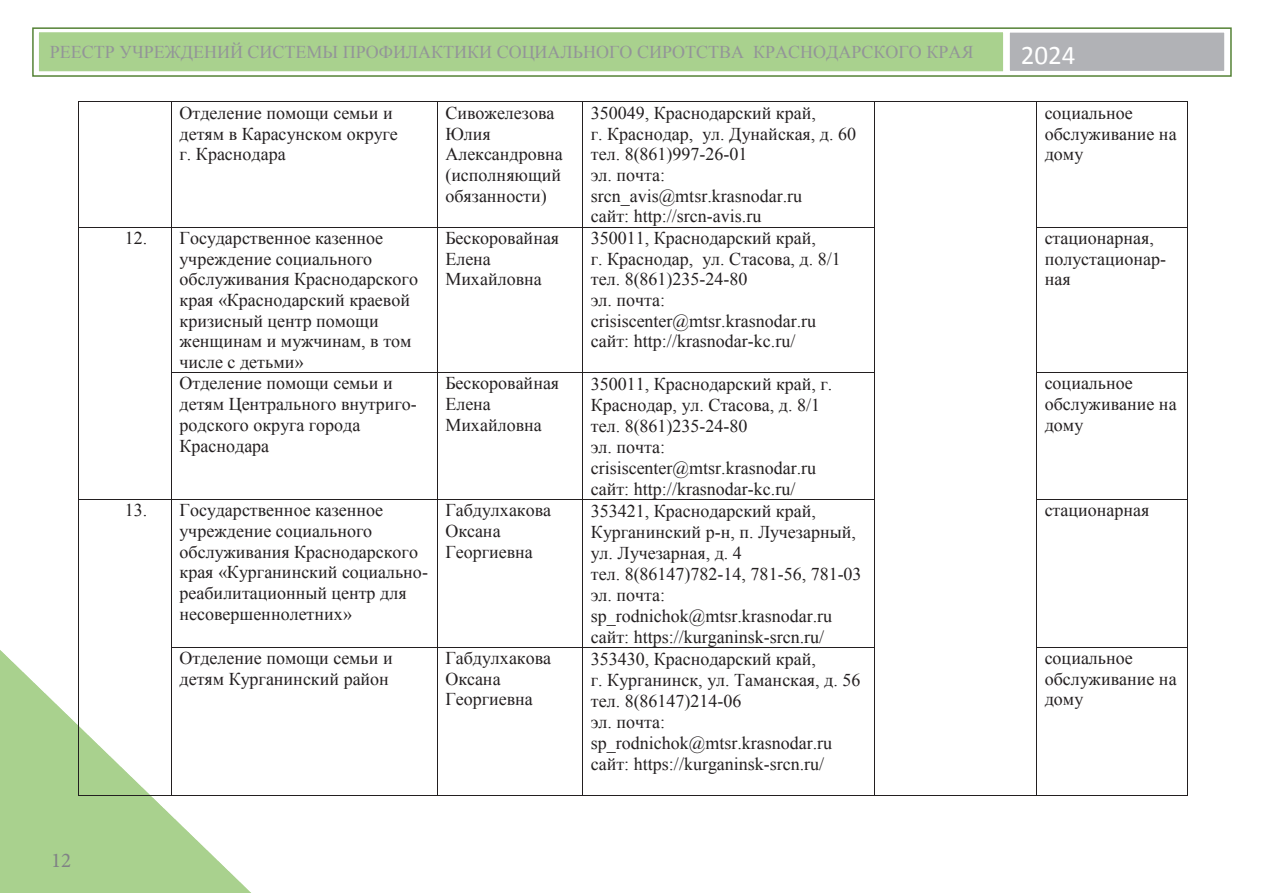
<style>
.page{position:relative;width:1263px;height:893px;background:#fff}
.page>*{position:absolute;margin:0;border:0;box-sizing:border-box;transform-origin:0 0}
.t1{font:27px "Calibri";color:#fff}
.t2{font:21px "Minion Pro";color:#808285}
.t3{font:18px/20.7px "Times New Roman";color:#231f20}
.t4{font:18px "Times New Roman";color:#939598}
</style>
<div class="page">
<img style="left:0;top:650px;width:251px;height:243px">
<div style="left:38px;top:31px;width:966px;height:41px;background:#a9d18e"></div>
<div style="left:37px;top:30px;width:968px;height:44px;border:2px solid #fff"></div>
<div style="left:1008px;top:31px;width:218px;height:41px;background:#b1b2b6"></div>
<div style="left:1007px;top:30px;width:220px;height:44px;border:3px solid #fff"></div>
<img style="left:1010px;top:38px;width:214px;height:28px">
<div style="left:32px;top:27px;width:1200px;height:50px;border:2px solid #548235"></div>
<hr style="left:79px;top:102px;width:92px;height:1px;background:#231f20">
<hr style="left:172px;top:102px;width:265px;height:1px;background:#231f20">
<hr style="left:437px;top:102px;width:145px;height:1px;background:#231f20">
<hr style="left:583px;top:102px;width:291px;height:1px;background:#231f20">
<hr style="left:874px;top:102px;width:162px;height:1px;background:#231f20">
<hr style="left:1037px;top:102px;width:150px;height:1px;background:#231f20">
<hr style="left:78px;top:102px;width:1px;height:125px;background:#231f20">
<hr style="left:171px;top:102px;width:1px;height:125px;background:#231f20">
<hr style="left:437px;top:102px;width:1px;height:125px;background:#231f20">
<hr style="left:582px;top:102px;width:1px;height:125px;background:#231f20">
<hr style="left:874px;top:102px;width:1px;height:125px;background:#231f20">
<hr style="left:1036px;top:102px;width:1px;height:125px;background:#231f20">
<hr style="left:1187px;top:102px;width:1px;height:125px;background:#231f20">
<hr style="left:79px;top:227px;width:92px;height:1px;background:#231f20">
<hr style="left:172px;top:227px;width:265px;height:1px;background:#231f20">
<hr style="left:437px;top:227px;width:145px;height:1px;background:#231f20">
<hr style="left:583px;top:227px;width:291px;height:1px;background:#231f20">
<hr style="left:1037px;top:227px;width:150px;height:1px;background:#231f20">
<hr style="left:78px;top:227px;width:1px;height:145px;background:#231f20">
<hr style="left:171px;top:227px;width:1px;height:145px;background:#231f20">
<hr style="left:437px;top:227px;width:1px;height:145px;background:#231f20">
<hr style="left:582px;top:227px;width:1px;height:145px;background:#231f20">
<hr style="left:874px;top:227px;width:1px;height:145px;background:#231f20">
<hr style="left:1036px;top:227px;width:1px;height:145px;background:#231f20">
<hr style="left:1187px;top:227px;width:1px;height:145px;background:#231f20">
<hr style="left:172px;top:372px;width:265px;height:1px;background:#231f20">
<hr style="left:437px;top:372px;width:145px;height:1px;background:#231f20">
<hr style="left:583px;top:372px;width:291px;height:1px;background:#231f20">
<hr style="left:1037px;top:372px;width:150px;height:1px;background:#231f20">
<hr style="left:78px;top:373px;width:1px;height:126px;background:#231f20">
<hr style="left:171px;top:373px;width:1px;height:126px;background:#231f20">
<hr style="left:437px;top:373px;width:1px;height:126px;background:#231f20">
<hr style="left:582px;top:373px;width:1px;height:126px;background:#231f20">
<hr style="left:874px;top:373px;width:1px;height:126px;background:#231f20">
<hr style="left:1036px;top:373px;width:1px;height:126px;background:#231f20">
<hr style="left:1187px;top:373px;width:1px;height:126px;background:#231f20">
<hr style="left:79px;top:499px;width:92px;height:1px;background:#231f20">
<hr style="left:172px;top:499px;width:265px;height:1px;background:#231f20">
<hr style="left:437px;top:499px;width:145px;height:1px;background:#231f20">
<hr style="left:583px;top:499px;width:291px;height:1px;background:#231f20">
<hr style="left:1037px;top:499px;width:150px;height:1px;background:#231f20">
<hr style="left:78px;top:500px;width:1px;height:147px;background:#231f20">
<hr style="left:171px;top:500px;width:1px;height:147px;background:#231f20">
<hr style="left:437px;top:500px;width:1px;height:147px;background:#231f20">
<hr style="left:582px;top:500px;width:1px;height:147px;background:#231f20">
<hr style="left:874px;top:500px;width:1px;height:147px;background:#231f20">
<hr style="left:1036px;top:500px;width:1px;height:147px;background:#231f20">
<hr style="left:1187px;top:500px;width:1px;height:147px;background:#231f20">
<hr style="left:172px;top:647px;width:265px;height:1px;background:#231f20">
<hr style="left:437px;top:647px;width:145px;height:1px;background:#231f20">
<hr style="left:583px;top:647px;width:291px;height:1px;background:#231f20">
<hr style="left:1037px;top:647px;width:150px;height:1px;background:#231f20">
<hr style="left:78px;top:648px;width:1px;height:147px;background:#231f20">
<hr style="left:79px;top:795px;width:92px;height:1px;background:#231f20">
<hr style="left:171px;top:648px;width:1px;height:147px;background:#231f20">
<hr style="left:172px;top:795px;width:265px;height:1px;background:#231f20">
<hr style="left:437px;top:648px;width:1px;height:147px;background:#231f20">
<hr style="left:437px;top:795px;width:145px;height:1px;background:#231f20">
<hr style="left:582px;top:648px;width:1px;height:147px;background:#231f20">
<hr style="left:583px;top:795px;width:291px;height:1px;background:#231f20">
<hr style="left:874px;top:648px;width:1px;height:147px;background:#231f20">
<hr style="left:874px;top:795px;width:162px;height:1px;background:#231f20">
<hr style="left:1036px;top:648px;width:1px;height:147px;background:#231f20">
<hr style="left:1037px;top:795px;width:150px;height:1px;background:#231f20">
<hr style="left:1187px;top:648px;width:1px;height:147px;background:#231f20">
<p class="t4" style="left:50px;top:40px;width:925px">РЕЕСТР УЧРЕЖДЕНИЙ СИСТЕМЫ ПРОФИЛАКТИКИ СОЦИАЛЬНОГО СИРОТСТВА КРАСНОДАРСКОГО КРАЯ</p>
<p class="t1" style="left:1021px;top:38px;width:56px">2024</p>
<p class="t2" style="left:51px;top:846px;width:22px">12</p>
<p class="t3" style="left:180px;top:102px;width:220px">Отделение помощи семьи и детям в Карасунском округе г. Краснодара</p>
<p class="t3" style="left:445px;top:102px;width:119px">Сивожелезова<br>Юлия<br>Александровна (исполняющий обязанности)</p>
<p class="t3" style="left:591px;top:102px;width:267px">350049, Краснодарский край,<br>г. Краснодар, ул. Дунайская, д. 60 тел. 8(861)997-26-01<br>эл. почта: srcn_avis@mtsr.krasnodar.ru<br>сайт: http://srcn-avis.ru</p>
<p class="t3" style="left:1045px;top:102px;width:133px">социальное обслуживание на дому</p>
<p class="t3" style="left:180px;top:227px;width:240px;text-indent:-55px">12. Государственное казенное учреждение социального обслуживания Краснодарского края «Краснодарский краевой кризисный центр помощи женщинам и мужчинам, в том числе с детьми»</p>
<p class="t3" style="left:445px;top:227px;width:115px">Бескоровайная<br>Елена<br>Михайловна</p>
<p class="t3" style="left:591px;top:227px;width:251px">350011, Краснодарский край,<br>г. Краснодар, ул. Стасова, д. 8/1 тел. 8(861)235-24-80<br>эл. почта: crisiscenter@mtsr.krasnodar.ru сайт: http://krasnodar-kc.ru/</p>
<p class="t3" style="left:1045px;top:227px;width:123px">стационарная, полустационар&shy;ная</p>
<p class="t3" style="left:180px;top:373px;width:239px">Отделение помощи семьи и детям Центрального внутриго&shy;родского округа города<br>Краснодара</p>
<p class="t3" style="left:445px;top:373px;width:115px">Бескоровайная<br>Елена<br>Михайловна</p>
<p class="t3" style="left:591px;top:373px;width:243px">350011, Краснодарский край, г.<br>Краснодар, ул. Стасова, д. 8/1 тел. 8(861)235-24-80<br>эл. почта: crisiscenter@mtsr.krasnodar.ru сайт: http://krasnodar-kc.ru/</p>
<p class="t3" style="left:1045px;top:373px;width:133px">социальное обслуживание на дому</p>
<p class="t3" style="left:180px;top:500px;width:250px;text-indent:-55px">13. Государственное казенное учреждение социального обслуживания Краснодарского края «Курганинский социально&shy;реабилитационный центр для несовершеннолетних»</p>
<p class="t3" style="left:445px;top:500px;width:107px">Габдулхакова<br>Оксана<br>Георгиевна</p>
<p class="t3" style="left:591px;top:500px;width:272px">353421, Краснодарский край,<br>Курганинский р-н, п. Лучезарный, ул. Лучезарная, д. 4<br>тел. 8(86147)782-14, 781-56, 781-03 эл. почта: sp_rodnichok@mtsr.krasnodar.ru сайт: https://kurganinsk-srcn.ru/</p>
<p class="t3" style="left:1045px;top:500px;width:106px">стационарная</p>
<p class="t3" style="left:180px;top:647px;width:215px">Отделение помощи семьи и детям Курганинский район</p>
<p class="t3" style="left:445px;top:647px;width:107px">Габдулхакова<br>Оксана<br>Георгиевна</p>
<p class="t3" style="left:591px;top:648px;width:271px">353430, Краснодарский край,<br>г. Курганинск, ул. Таманская, д. 56 тел. 8(86147)214-06<br>эл. почта: sp_rodnichok@mtsr.krasnodar.ru сайт: https://kurganinsk-srcn.ru/</p>
<p class="t3" style="left:1045px;top:647px;width:133px">социальное обслуживание на дому</p>
</div>
